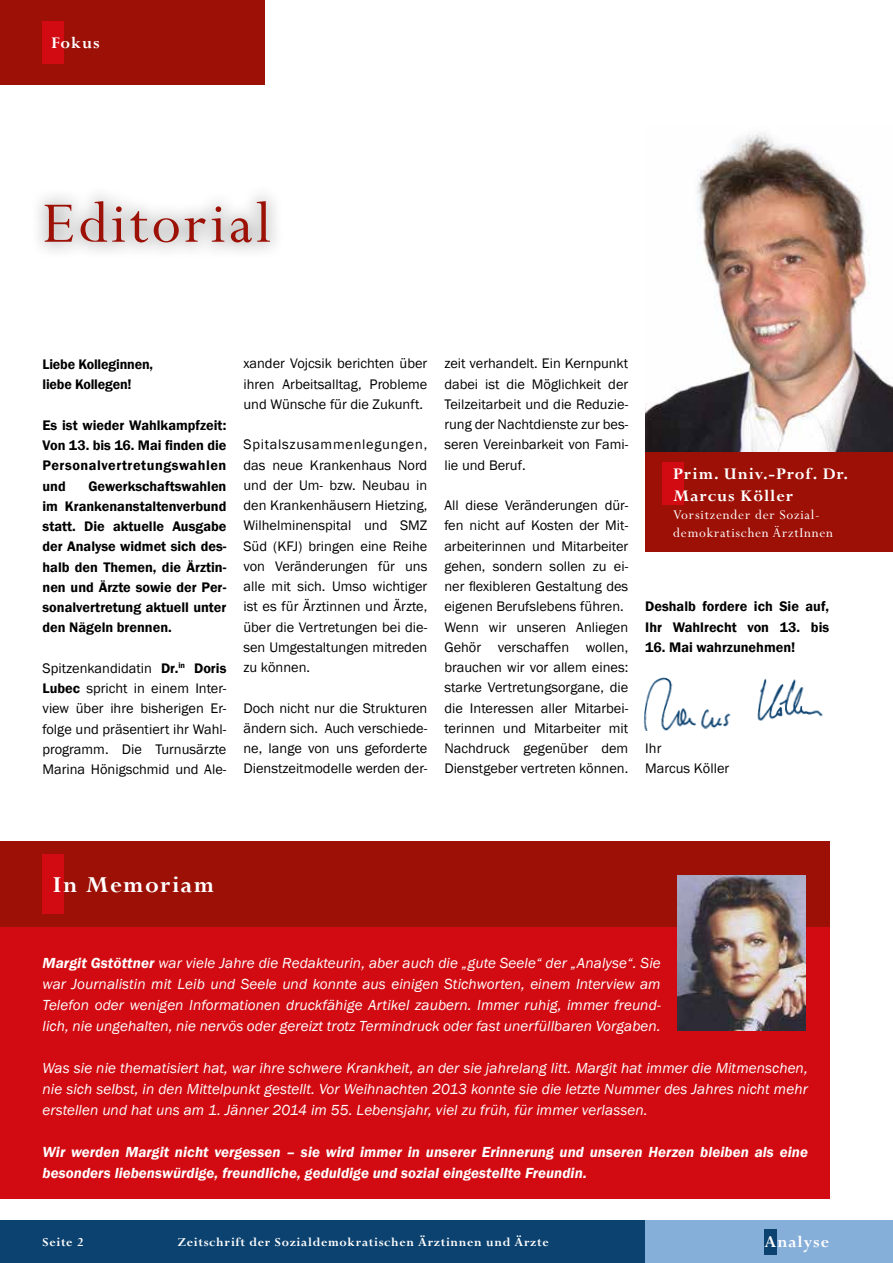
<style>
.page{position:relative;width:893px;height:1263px;background:#fff}
.page>*{position:absolute;margin:0;border:0;box-sizing:border-box;transform-origin:0 0}
.t1{font:64.5px "Perpetua Std";letter-spacing:.05em;color:#9c1006}
.t2{font:700 25.5px "Perpetua";letter-spacing:.05em;color:#fff}
.t3{font:700 18px/21.6px "Perpetua Std";letter-spacing:.05em;color:#fff}
.t4{font:italic 15px/21px "Franklin Gothic";letter-spacing:.005em;color:#fff;text-align:justify}
.t5{font:italic 600 15px/21px "Franklin Gothic";letter-spacing:.005em;color:#fff}
.t6{font:15px/18px "Perpetua Std";letter-spacing:.05em;color:#fff}
.t7{font:14.25px/20.2px "Franklin Gothic";color:#000;text-align:justify}
.t8{font:600 14.25px/20.2px "Franklin Gothic";color:#000}
.t9{font:700 13.5px "Perpetua Std";letter-spacing:.05em;color:#fff}
.s1{font-weight:600}
</style>
<div class="page">
<div style="left:0;top:1220px;width:893px;height:43px;background:#0c4270"></div>
<div style="left:0;top:0;width:265px;height:85px;background:#9c1006"></div>
<div style="left:43px;top:21px;width:21px;height:43px;background:#d20a11"></div>
<div style="left:645px;top:1220px;width:248px;height:43px;background:#85aed9"></div>
<div style="left:764px;top:1229px;width:12px;height:25px;background:#0c4270"></div>
<img style="left:645px;top:133px;width:248px;height:319px">
<div style="left:28px;top:184px;width:259px;height:76px;background:#000;opacity:.3"></div>
<div style="left:645px;top:452px;width:248px;height:100px;background:#9c1006"></div>
<div style="left:663px;top:462px;width:21px;height:42px;background:#d20a11"></div>
<img style="left:643px;top:677px;width:180px;height:54px">
<div style="left:0;top:927px;width:829px;height:272px;background:#d20a11"></div>
<div style="left:0;top:841px;width:829px;height:86px;background:#9c1006"></div>
<div style="left:43px;top:854px;width:21px;height:60px;background:#d20a11"></div>
<img style="left:678px;top:875px;width:127px;height:156px">
<p class="t3" style="left:51px;top:33px;width:50px">Fokus</p>
<h1 class="t1" style="left:43px;top:190px;width:230px">Editorial</h1>
<p class="t8" style="left:43px;top:354px;width:112px">Liebe Kolleginnen, liebe Kollegen!</p>
<p class="t8" style="left:43px;top:415px;width:185px;text-align:justify">Es ist wieder Wahlkampfzeit:<br>Von 13. bis 16. Mai finden die Personalvertretungswahlen und</p>
<p class="t8" style="left:43px;top:476px;width:185px;text-align:justify;text-indent:46px">Gewerkschaftswahlen im Krankenanstaltenverbund statt. Die aktuelle Ausgabe der Analyse widmet sich des&shy;halb den Themen, die Ärztin&shy;nen und Ärzte sowie der Per&shy;sonalvertretung aktuell unter den Nägeln brennen.</p>
<p class="t7" style="left:43px;top:658px;width:185px">Spitzenkandidatin <span class="s1">Dr.</span><sup>in</sup> <span class="s1">Doris Lubec</span> spricht in einem Inter&shy;view über ihre bisherigen Er&shy;folge und präsentiert ihr Wahl&shy;programm. Die Turnusärzte Marina Hönigschmid und Ale-</p>
<p class="t7" style="left:243px;top:354px;width:185px">xander Vojcsik berichten über ihren Arbeitsalltag, Probleme und Wünsche für die Zukunft.</p>
<p class="t7" style="left:243px;top:435px;width:185px">Spitalszusammenlegungen, das neue Krankenhaus Nord und der Um- bzw. Neubau in den Krankenhäusern Hietzing, Wilhelminenspital und SMZ Süd (KFJ) bringen eine Reihe von Veränderungen für uns alle mit sich. Umso wichtiger ist es für Ärztinnen und Ärzte, über die Vertretungen bei die&shy;sen Umgestaltungen mitreden zu können.</p>
<p class="t7" style="left:243px;top:698px;width:185px">Doch nicht nur die Strukturen ändern sich. Auch verschiede&shy;ne, lange von uns geforderte Dienstzeitmodelle werden der-</p>
<p class="t7" style="left:444px;top:354px;width:185px">zeit verhandelt. Ein Kernpunkt dabei ist die Möglichkeit der Teilzeitarbeit und die Reduzie&shy;rung der Nachtdienste zur bes&shy;seren Vereinbarkeit von Fami&shy;lie und Beruf.</p>
<p class="t7" style="left:444px;top:496px;width:185px;text-align:left">All diese Veränderungen dür&shy;fen nicht auf Kosten der Mit&shy;arbeiterinnen und Mitarbeiter gehen, sondern sollen zu ei&shy;ner flexibleren Gestaltung des eigenen Berufslebens führen.<br>Wenn wir unseren Anliegen<br>Gehör verschaffen wollen, brauchen wir vor allem eines: starke Vertretungsorgane, die die Interessen aller Mitarbei&shy;terinnen und Mitarbeiter mit<br>Nachdruck gegenüber dem<br>Dienstgeber vertreten können.</p>
<p class="t3" style="left:673px;top:464px;width:177px">Prim. Univ.-Prof. Dr.<br>Marcus Köller</p>
<p class="t6" style="left:673px;top:506px;width:161px">Vorsitzender der Sozial&shy;demokratischen ÄrztInnen</p>
<p class="t8" style="left:645px;top:597px;width:185px">Deshalb fordere ich Sie auf,<br>Ihr Wahlrecht von 13. bis</p>
<p class="t8" style="left:645px;top:637px;width:152px">16. Mai wahrzunehmen!</p>
<p class="t7" style="left:645px;top:739px;width:85px">Ihr<br>Marcus Köller</p>
<h2 class="t2" style="left:52px;top:869px;width:163px">In Memoriam</h2>
<p class="t4" style="left:43px;top:953px;width:620px"><span class="s1">Margit Gstöttner</span> war viele Jahre die Redakteurin, aber auch die „gute Seele“ der „Analyse“. Sie war Journalistin mit Leib und Seele und konnte aus einigen Stichworten, einem Interview am Telefon oder wenigen Informationen druckfähige Artikel zaubern. Immer ruhig, immer freund&shy;lich, nie ungehalten, nie nervös oder gereizt trotz Termindruck oder fast unerfüllbaren Vorgaben.</p>
<p class="t4" style="left:43px;top:1058px;width:767px">Was sie nie thematisiert hat, war ihre schwere Krankheit, an der sie jahrelang litt. Margit hat immer die Mitmenschen, nie sich selbst, in den Mittelpunkt gestellt. Vor Weihnachten 2013 konnte sie die letzte Nummer des Jahres nicht mehr erstellen und hat uns am 1. Jänner 2014 im 55. Lebensjahr, viel zu früh, für immer verlassen.</p>
<p class="t5" style="left:43px;top:1141px;width:767px">Wir werden Margit nicht vergessen – sie wird immer in unserer Erinnerung und unseren Herzen bleiben als eine besonders liebenswürdige, freundliche, geduldige und sozial eingestellte Freundin.</p>
<p class="t9" style="left:43px;top:1235px;width:42px">Seite 2</p>
<p class="t9" style="left:178px;top:1235px;width:372px">Zeitschrift der Sozialdemokratischen Ärztinnen und Ärzte</p>
<p class="t3" style="left:764px;top:1232px;width:66px">Analyse</p>
</div>
